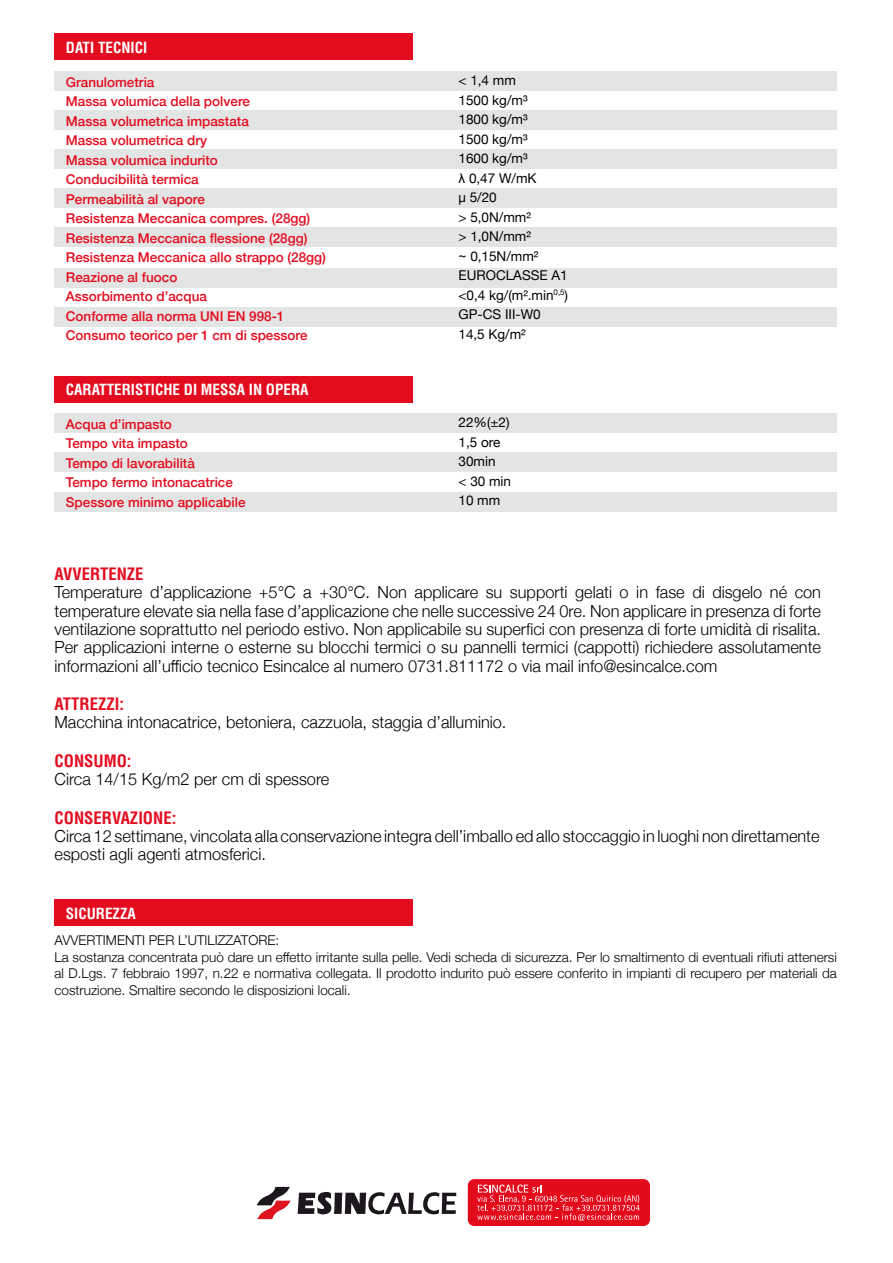
<style>
.page{position:relative;width:893px;height:1263px;background:#fff}
.page>*{position:absolute;margin:0;border:0;box-sizing:border-box;transform-origin:0 0}
.t1{font:300 16.65px/18.3px "Helvetica Neue";color:#000;text-align:justify}
.t2{font:700 condensed 16.65px "Helvetica";color:#e30c1e}
.t3{font:700 condensed 15px "Helvetica";color:#fff}
.t4{font:500 13.5px/19.5px "Helvetica Neue";color:#e30c1e}
.t5{font:300 13.5px/16.5px "Helvetica Neue";color:#000}
.t6{font:13.5px/19.5px "Helvetica Neue";color:#000}
.s1{font-family:"Arial"}
</style>
<div class="page">
<div style="left:55px;top:413px;width:782px;height:20px;background:#e3e4e4"></div>
<div style="left:55px;top:492px;width:782px;height:20px;background:#e3e4e4"></div>
<div style="left:55px;top:453px;width:782px;height:19px;background:#e3e4e4"></div>
<div style="left:55px;top:900px;width:358px;height:26px;background:#e30c1e"></div>
<div style="left:55px;top:376px;width:358px;height:26px;background:#e30c1e"></div>
<svg style="left:257px;top:1187px;width:33px;height:32px"></svg>
<svg style="left:298px;top:1192px;width:158px;height:23px"></svg>
<div style="left:468px;top:1179px;width:182px;height:47px;background:#e30a1c;border-radius:6px"></div>
<svg style="left:477px;top:1184px;width:163px;height:37px"></svg>
<div style="left:55px;top:71px;width:782px;height:20px;background:#e3e4e4"></div>
<div style="left:55px;top:149px;width:782px;height:20px;background:#e3e4e4"></div>
<div style="left:55px;top:110px;width:782px;height:20px;background:#e3e4e4"></div>
<div style="left:55px;top:188px;width:782px;height:20px;background:#e3e4e4"></div>
<div style="left:55px;top:228px;width:782px;height:19px;background:#e3e4e4"></div>
<div style="left:55px;top:268px;width:782px;height:19px;background:#e3e4e4"></div>
<div style="left:55px;top:307px;width:782px;height:20px;background:#e3e4e4"></div>
<div style="left:55px;top:34px;width:358px;height:26px;background:#e30c1e"></div>
<p class="t3" style="left:66px;top:38px;width:83px">DATI TECNICI</p>
<p class="t4" style="left:66px;top:71px;width:262px">Granulometria<br>Massa volumica della polvere<br>Massa volumetrica impastata<br>Massa volumetrica dry<br>Massa volumica indurito<br>Conducibilità termica<br>Permeabilità al vapore<br>Resistenza Meccanica compres. (28gg)<br>Resistenza Meccanica flessione (28gg)<br>Resistenza Meccanica allo strappo (28gg)<br>Reazione al fuoco<br>Assorbimento d’acqua<br>Conforme alla norma UNI EN 998-1<br>Consumo teorico per 1 cm di spessore</p>
<p class="t6" style="left:458px;top:71px;width:111px">&lt; 1,4 mm<br>1500 kg/m³<br>1800 kg/m³<br>1500 kg/m³<br>1600 kg/m³<br><span class="s1">λ</span> 0,47 W/mK<br>µ 5/20<br>&gt; 5,0N/mm²<br>&gt; 1,0N/mm²<br>~ 0,15N/mm²<br>EUROCLASSE A1 &lt;0,4 kg/(m².min<sup>0,5</sup>)<br>GP-CS III-W0<br>14,5 Kg/m²</p>
<p class="t3" style="left:66px;top:380px;width:244px">CARATTERISTICHE DI MESSA IN OPERA</p>
<p class="t4" style="left:66px;top:413px;width:181px">Acqua d’impasto<br>Tempo vita impasto<br>Tempo di lavorabilità<br>Tempo fermo intonacatrice<br>Spessore minimo applicabile</p>
<p class="t6" style="left:458px;top:414px;width:54px">22%(±2)<br>1,5 ore<br>30min<br>&lt; 30 min<br>10 mm</p>
<p class="t2" style="left:55px;top:563px;width:91px">AVVERTENZE</p>
<p class="t1" style="left:55px;top:582px;width:768px">Temperature d’applicazione +5°C a +30°C. Non applicare su supporti gelati o in fase di disgelo né con temperature elevate sia nella fase d’applicazione che nelle successive 24 0re. Non applicare in presenza di forte ventilazione soprattutto nel periodo estivo. Non applicabile su superfici con presenza di forte umidità di risalita.<br>Per applicazioni interne o esterne su blocchi termici o su pannelli termici (cappotti) richiedere assolutamente informazioni all’ufficio tecnico Esincalce al numero 0731.811172 o via mail info@esincalce.com</p>
<p class="t2" style="left:55px;top:694px;width:71px">ATTREZZI:</p>
<p class="t1" style="left:55px;top:712px;width:453px">Macchina intonacatrice, betoniera, cazzuola, staggia d’alluminio.</p>
<p class="t2" style="left:55px;top:750px;width:78px">CONSUMO:</p>
<p class="t1" style="left:55px;top:769px;width:276px">Circa 14/15 Kg/m2 per cm di spessore</p>
<p class="t2" style="left:55px;top:807px;width:123px">CONSERVAZIONE:</p>
<p class="t1" style="left:55px;top:826px;width:767px">Circa 12 settimane, vincolata alla conservazione integra dell’imballo ed allo stoccaggio in luoghi non direttamente esposti agli agenti atmosferici.</p>
<p class="t3" style="left:66px;top:904px;width:72px">SICUREZZA</p>
<p class="t5" style="left:55px;top:931px;width:784px">AVVERTIMENTI PER L’UTILIZZATORE:<br>La sostanza concentrata può dare un effetto irritante sulla pelle. Vedi scheda di sicurezza. Per lo smaltimento di eventuali rifiuti attenersi al D.Lgs. 7 febbraio 1997, n.22 e normativa collegata. Il prodotto indurito può essere conferito in impianti di recupero per materiali da costruzione. Smaltire secondo le disposizioni locali.</p>
</div>
